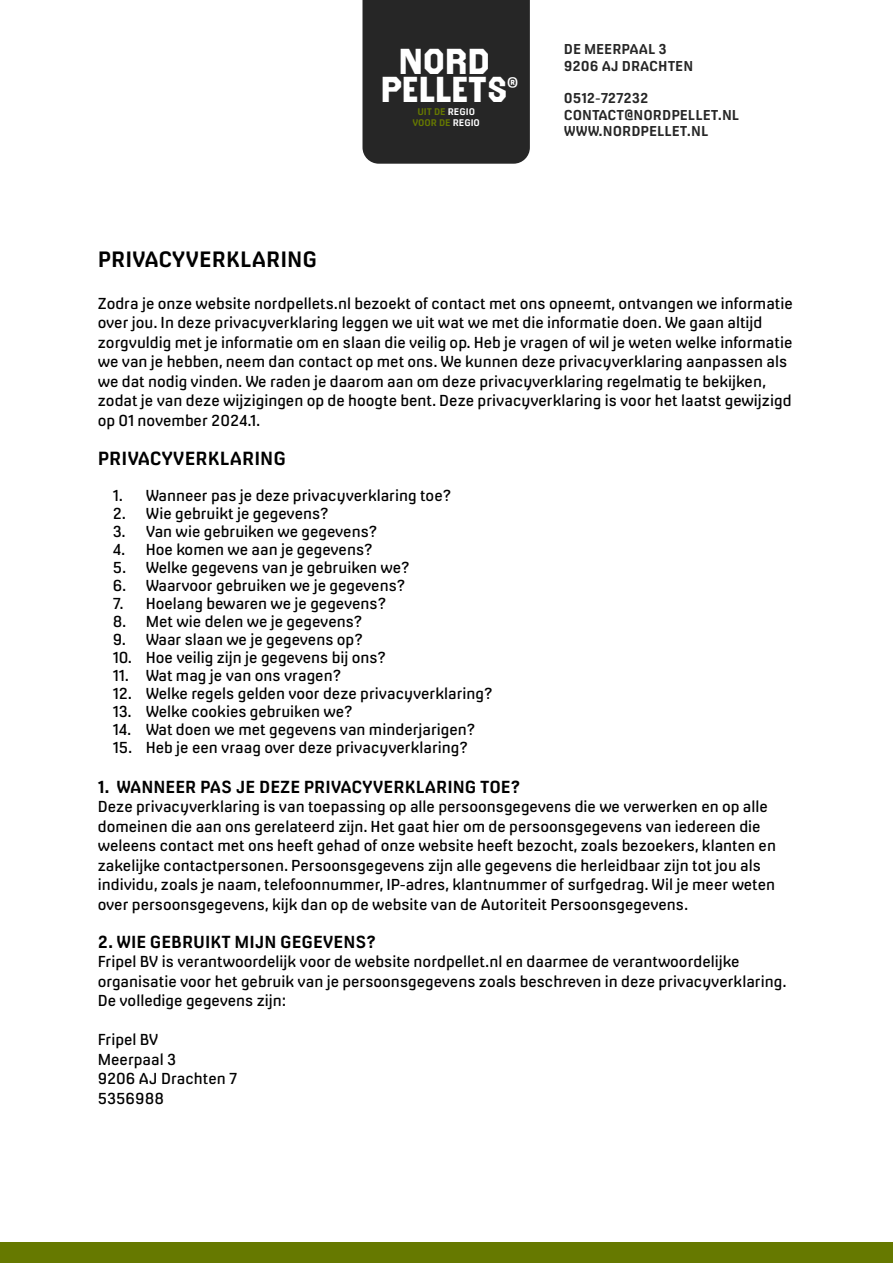
<style>
.page{position:relative;width:893px;height:1263px;background:#fff}
.page>*{position:absolute;margin:0;border:0;box-sizing:border-box;transform-origin:0 0}
.t1{font:31.65px/27.8px "Vintage Gothic";color:#fff;text-align:center;scale:1.16 1}
.t2{font:700 21px "Milibus Rg";color:#000}
.t3{font:700 18px "Milibus Rg";color:#000}
.t4{font:700 16.5px "Milibus Rg";color:#000}
.t5{font:15px/19.5px "Milibus Rg";color:#000}
.t6{font:700 13.5px/16.5px "Milibus Rg";color:#262626}
.t7{font:700 9.15px/10.4px "Milibus Rg";color:#667900;text-align:center}
.s1{color:#fff}
</style>
<div class="page">
<div style="left:362px;top:0;width:168px;height:164px;background:#262626"></div>
<div style="left:0;top:1243px;width:893px;height:20px;background:#667900"></div>
<h1 class="t1" style="left:383px;top:47px;width:119px">NORD<br>PELLETS<sup>®</sup></h1>
<p class="t7" style="left:412px;top:107px;width:69px">UIT DE <span class="s1">REGIO<br></span>VOOR DE <span class="s1">REGIO</span></p>
<p class="t6" style="left:564px;top:41px;width:131px">DE MEERPAAL 3<br>9206 AJ DRACHTEN</p>
<p class="t6" style="left:564px;top:90px;width:177px">0512-727232<br>CONTACT@NORDPELLET.NL<br>WWW.NORDPELLET.NL</p>
<h2 class="t2" style="left:98px;top:247px;width:221px">PRIVACYVERKLARING</h2>
<p class="t5" style="left:98px;top:293px;width:697px">Zodra je onze website nordpellets.nl bezoekt of contact met ons opneemt, ontvangen we informatie over jou. In deze privacyverklaring leggen we uit wat we met die informatie doen. We gaan altijd zorgvuldig met je informatie om en slaan die veilig op. Heb je vragen of wil je weten welke informatie we van je hebben, neem dan contact op met ons. We kunnen deze privacyverklaring aanpassen als we dat nodig vinden. We raden je daarom aan om deze privacyverklaring regelmatig te bekijken, zodat je van deze wijzigingen op de hoogte bent. Deze privacyverklaring is voor het laatst gewijzigd op 01 november 2024.1.</p>
<p class="t3" style="left:98px;top:448px;width:190px">PRIVACYVERKLARING</p>
<p class="t5" style="left:113px;top:486px;width:340px">1. Wanneer pas je deze privacyverklaring toe?</p>
<p class="t5" style="left:113px;top:504px;width:217px">2. Wie gebruikt je gegevens?</p>
<p class="t5" style="left:113px;top:522px;width:266px">3. Van wie gebruiken we gegevens?</p>
<p class="t5" style="left:113px;top:540px;width:261px">4. Hoe komen we aan je gegevens?</p>
<p class="t5" style="left:113px;top:558px;width:298px">5. Welke gegevens van je gebruiken we?</p>
<p class="t5" style="left:113px;top:576px;width:294px">6. Waarvoor gebruiken we je gegevens?</p>
<p class="t5" style="left:113px;top:594px;width:275px">7. Hoelang bewaren we je gegevens?</p>
<p class="t5" style="left:113px;top:612px;width:251px">8. Met wie delen we je gegevens?</p>
<p class="t5" style="left:113px;top:630px;width:251px">9. Waar slaan we je gegevens op?</p>
<p class="t5" style="left:113px;top:648px;width:275px">10. Hoe veilig zijn je gegevens bij ons?</p>
<p class="t5" style="left:113px;top:666px;width:230px">11. Wat mag je van ons vragen?</p>
<p class="t5" style="left:113px;top:684px;width:381px">12. Welke regels gelden voor deze privacyverklaring?</p>
<p class="t5" style="left:113px;top:702px;width:241px">13. Welke cookies gebruiken we?</p>
<p class="t5" style="left:113px;top:720px;width:364px">14. Wat doen we met gegevens van minderjarigen?</p>
<p class="t5" style="left:113px;top:738px;width:357px">15. Heb je een vraag over deze privacyverklaring?</p>
<p class="t4" style="left:98px;top:777px;width:424px">1. WANNEER PAS JE DEZE PRIVACYVERKLARING TOE?</p>
<p class="t5" style="left:98px;top:797px;width:680px">Deze privacyverklaring is van toepassing op alle persoonsgegevens die we verwerken en op alle domeinen die aan ons gerelateerd zijn. Het gaat hier om de persoonsgegevens van iedereen die weleens contact met ons heeft gehad of onze website heeft bezocht, zoals bezoekers, klanten en zakelijke contactpersonen. Persoonsgegevens zijn alle gegevens die herleidbaar zijn tot jou als individu, zoals je naam, telefoonnummer, IP-adres, klantnummer of surfgedrag. Wil je meer weten over persoonsgegevens, kijk dan op de website van de Autoriteit Persoonsgegevens.</p>
<p class="t4" style="left:98px;top:931px;width:280px">2. WIE GEBRUIKT MIJN GEGEVENS?</p>
<p class="t5" style="left:98px;top:952px;width:690px">Fripel BV is verantwoordelijk voor de website nordpellet.nl en daarmee de verantwoordelijke organisatie voor het gebruik van je persoonsgegevens zoals beschreven in deze privacyverklaring.<br>De volledige gegevens zijn:</p>
<p class="t5" style="left:98px;top:1030px;width:141px">Fripel BV<br>Meerpaal 3<br>9206 AJ Drachten 7<br>5356988</p>
</div>
